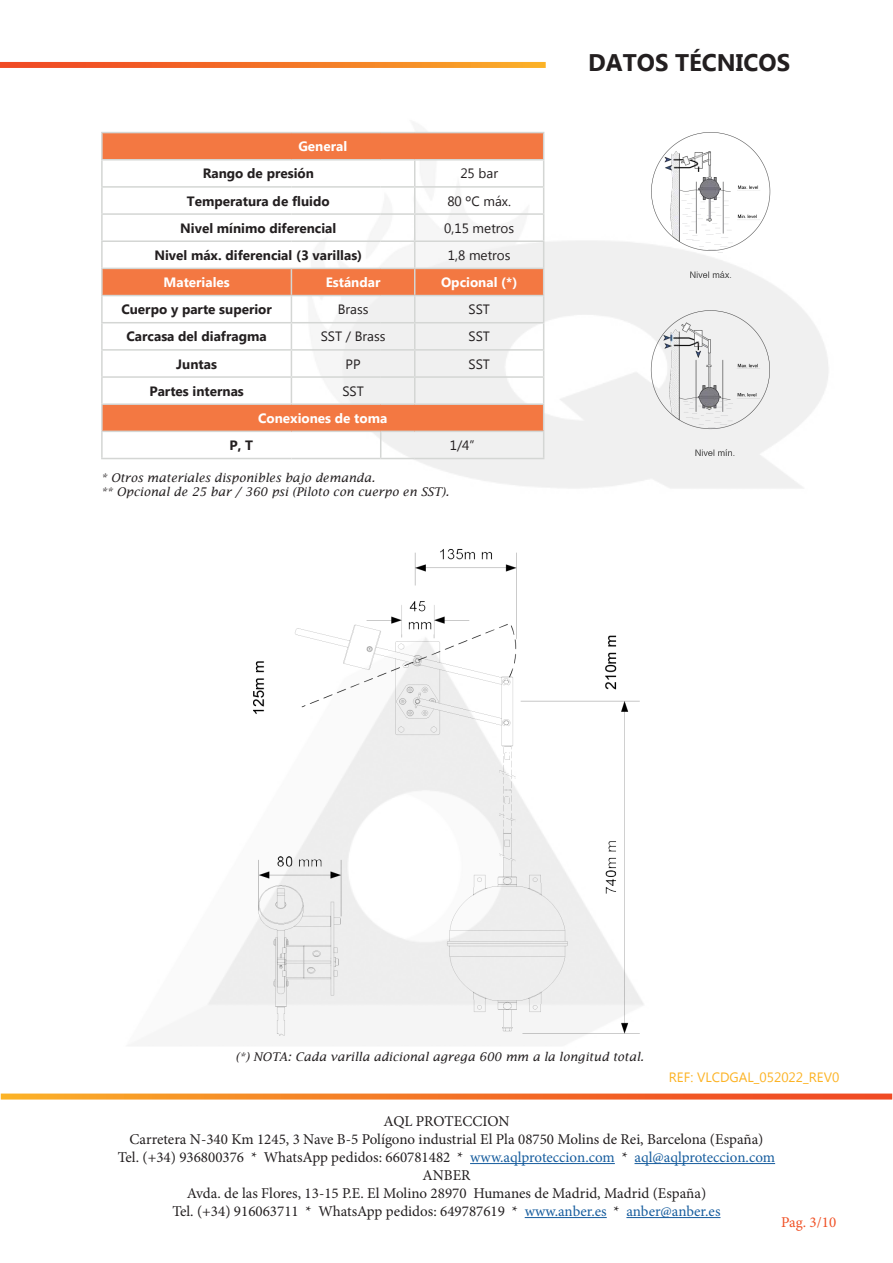
<style>
.page{position:relative;width:893px;height:1263px;background:#fff}
.page>*{position:absolute;margin:0;border:0;box-sizing:border-box;transform-origin:0 0}
.t1{font:700 24px "Microsoft New Tai Lue";color:#231f20}
.t2{font:15px/18px "Minion Pro";color:#231f20;text-align:center}
.t3{font:15px "Minion Pro";color:#f05126}
.t4{font:700 13.5px "Microsoft New Tai Lue";color:#231f20}
.t5{font:13.5px "Microsoft New Tai Lue";color:#231f20}
.t6{font:700 13.5px "Microsoft New Tai Lue";color:#fff}
.t7{font:13.5px "Microsoft New Tai Lue";color:#fcb325}
.t8{font:italic 12px/14.4px "Lucida Fax";color:#231f20}
.s1{color:#175d9e}
</style>
<div class="page">
<img style="left:79px;top:131px;width:772px;height:1034px">
<svg style="left:1px;top:1093px;width:891px;height:6px"></svg>
<hr style="left:470px;top:1163px;width:145px;height:1px;background:#175d9e">
<hr style="left:634px;top:1163px;width:141px;height:1px;background:#175d9e">
<hr style="left:525px;top:1217px;width:82px;height:1px;background:#175d9e">
<hr style="left:626px;top:1217px;width:94px;height:1px;background:#175d9e">
<svg style="left:0;top:62px;width:546px;height:6px"></svg>
<svg style="left:103px;top:133px;width:440px;height:162px"></svg>
<div style="left:102px;top:404px;width:442px;height:27px;background:#f37842"></div>
<hr style="left:101px;top:132px;width:190px;height:1px;background:#d4d6d4">
<hr style="left:101px;top:133px;width:2px;height:26px;background:#d4d6d4">
<hr style="left:291px;top:132px;width:90px;height:1px;background:#d4d6d4">
<hr style="left:381px;top:132px;width:34px;height:1px;background:#d4d6d4">
<hr style="left:415px;top:132px;width:129px;height:1px;background:#d4d6d4">
<hr style="left:101px;top:159px;width:190px;height:1px;background:#d4d6d4">
<hr style="left:101px;top:160px;width:2px;height:26px;background:#d4d6d4">
<hr style="left:291px;top:159px;width:90px;height:1px;background:#d4d6d4">
<hr style="left:381px;top:159px;width:34px;height:1px;background:#d4d6d4">
<hr style="left:415px;top:159px;width:129px;height:1px;background:#d4d6d4">
<hr style="left:101px;top:186px;width:190px;height:2px;background:#d4d6d4">
<hr style="left:101px;top:188px;width:2px;height:25px;background:#d4d6d4">
<hr style="left:291px;top:186px;width:90px;height:2px;background:#d4d6d4">
<hr style="left:381px;top:186px;width:34px;height:2px;background:#d4d6d4">
<hr style="left:415px;top:186px;width:129px;height:2px;background:#d4d6d4">
<hr style="left:101px;top:213px;width:190px;height:2px;background:#d4d6d4">
<hr style="left:101px;top:215px;width:2px;height:25px;background:#d4d6d4">
<hr style="left:291px;top:213px;width:90px;height:2px;background:#d4d6d4">
<hr style="left:381px;top:213px;width:34px;height:2px;background:#d4d6d4">
<hr style="left:415px;top:213px;width:129px;height:2px;background:#d4d6d4">
<hr style="left:101px;top:240px;width:190px;height:2px;background:#d4d6d4">
<hr style="left:101px;top:242px;width:2px;height:26px;background:#d4d6d4">
<hr style="left:291px;top:240px;width:90px;height:2px;background:#d4d6d4">
<hr style="left:381px;top:240px;width:34px;height:2px;background:#d4d6d4">
<hr style="left:415px;top:240px;width:129px;height:2px;background:#d4d6d4">
<hr style="left:101px;top:268px;width:190px;height:1px;background:#d4d6d4">
<hr style="left:101px;top:269px;width:2px;height:26px;background:#d4d6d4">
<hr style="left:291px;top:268px;width:90px;height:1px;background:#d4d6d4">
<hr style="left:381px;top:268px;width:34px;height:1px;background:#d4d6d4">
<hr style="left:415px;top:268px;width:129px;height:1px;background:#d4d6d4">
<hr style="left:101px;top:295px;width:190px;height:1px;background:#d4d6d4">
<hr style="left:101px;top:296px;width:2px;height:26px;background:#d4d6d4">
<hr style="left:291px;top:295px;width:90px;height:1px;background:#d4d6d4">
<hr style="left:381px;top:295px;width:34px;height:1px;background:#d4d6d4">
<hr style="left:415px;top:295px;width:129px;height:1px;background:#d4d6d4">
<hr style="left:101px;top:322px;width:190px;height:1px;background:#d4d6d4">
<hr style="left:101px;top:323px;width:2px;height:26px;background:#d4d6d4">
<hr style="left:291px;top:322px;width:90px;height:1px;background:#d4d6d4">
<hr style="left:381px;top:322px;width:34px;height:1px;background:#d4d6d4">
<hr style="left:415px;top:322px;width:129px;height:1px;background:#d4d6d4">
<hr style="left:101px;top:349px;width:190px;height:2px;background:#d4d6d4">
<hr style="left:101px;top:351px;width:2px;height:25px;background:#d4d6d4">
<hr style="left:291px;top:349px;width:90px;height:2px;background:#d4d6d4">
<hr style="left:381px;top:349px;width:34px;height:2px;background:#d4d6d4">
<hr style="left:415px;top:349px;width:129px;height:2px;background:#d4d6d4">
<hr style="left:101px;top:376px;width:190px;height:2px;background:#d4d6d4">
<hr style="left:101px;top:378px;width:2px;height:25px;background:#d4d6d4">
<hr style="left:291px;top:376px;width:90px;height:2px;background:#d4d6d4">
<svg style="left:291px;top:269px;width:1px;height:134px"></svg>
<hr style="left:381px;top:376px;width:34px;height:2px;background:#d4d6d4">
<hr style="left:415px;top:376px;width:129px;height:2px;background:#d4d6d4">
<svg style="left:414px;top:160px;width:1px;height:243px"></svg>
<hr style="left:101px;top:403px;width:190px;height:2px;background:#d4d6d4">
<hr style="left:101px;top:405px;width:2px;height:26px;background:#d4d6d4">
<hr style="left:291px;top:403px;width:90px;height:2px;background:#d4d6d4">
<hr style="left:381px;top:403px;width:34px;height:2px;background:#d4d6d4">
<hr style="left:415px;top:403px;width:129px;height:2px;background:#d4d6d4">
<hr style="left:101px;top:431px;width:190px;height:1px;background:#d4d6d4">
<hr style="left:101px;top:432px;width:2px;height:26px;background:#d4d6d4">
<hr style="left:291px;top:431px;width:90px;height:1px;background:#d4d6d4">
<hr style="left:381px;top:431px;width:34px;height:1px;background:#d4d6d4">
<svg style="left:380px;top:432px;width:1px;height:26px"></svg>
<hr style="left:415px;top:431px;width:129px;height:1px;background:#d4d6d4">
<svg style="left:543px;top:133px;width:1px;height:325px"></svg>
<hr style="left:101px;top:458px;width:190px;height:1px;background:#d4d6d4">
<hr style="left:291px;top:458px;width:90px;height:1px;background:#d4d6d4">
<hr style="left:381px;top:458px;width:34px;height:1px;background:#d4d6d4">
<hr style="left:415px;top:458px;width:129px;height:1px;background:#d4d6d4">
<img style="left:254px;top:544px;width:385px;height:491px">
<img style="left:629px;top:310px;width:140px;height:146px">
<img style="left:651px;top:132px;width:141px;height:145px">
<p class="t6" style="left:298px;top:139px;width:50px">General</p>
<p class="t4" style="left:203px;top:166px;width:113px">Rango de presión</p>
<p class="t5" style="left:460px;top:166px;width:39px">25 bar</p>
<p class="t4" style="left:187px;top:193px;width:144px">Temperatura de fluido</p>
<p class="t5" style="left:447px;top:193px;width:65px">80 ºC máx.</p>
<p class="t4" style="left:180px;top:220px;width:158px">Nivel mínimo diferencial</p>
<p class="t5" style="left:444px;top:220px;width:72px">0,15 metros</p>
<p class="t4" style="left:154px;top:247px;width:209px">Nivel máx. diferencial (3 varillas)</p>
<p class="t5" style="left:448px;top:247px;width:64px">1,8 metros</p>
<p class="t6" style="left:164px;top:275px;width:68px">Materiales</p>
<p class="t6" style="left:326px;top:275px;width:56px">Estándar</p>
<p class="t6" style="left:441px;top:275px;width:78px">Opcional (*)</p>
<p class="t4" style="left:121px;top:302px;width:152px">Cuerpo y parte superior</p>
<p class="t5" style="left:338px;top:302px;width:32px">Brass</p>
<p class="t5" style="left:468px;top:302px;width:23px">SST</p>
<p class="t4" style="left:127px;top:329px;width:142px">Carcasa del diafragma</p>
<p class="t5" style="left:321px;top:329px;width:66px">SST / Brass</p>
<p class="t5" style="left:468px;top:329px;width:23px">SST</p>
<p class="t4" style="left:176px;top:356px;width:42px">Juntas</p>
<p class="t5" style="left:345px;top:356px;width:17px">PP</p>
<p class="t5" style="left:468px;top:356px;width:23px">SST</p>
<p class="t4" style="left:149px;top:383px;width:96px">Partes internas</p>
<p class="t5" style="left:342px;top:383px;width:23px">SST</p>
<p class="t6" style="left:258px;top:410px;width:131px">Conexiones de toma</p>
<p class="t4" style="left:229px;top:438px;width:25px">P, T</p>
<p class="t5" style="left:450px;top:437px;width:26px">1/4”</p>
<p class="t8" style="left:101px;top:470px;width:350px">* Otros materiales disponibles bajo demanda.<br>** Opcional de 25 bar / 360 psi (Piloto con cuerpo en SST).</p>
<h1 class="t1" style="left:588px;top:49px;width:203px">DATOS TÉCNICOS</h1>
<p class="t8" style="left:236px;top:1049px;width:410px">(*) NOTA: Cada varilla adicional agrega 600 mm a la longitud total.</p>
<p class="t7" style="left:669px;top:1069px;width:172px">REF: VLCDGAL_052022_REV0</p>
<p class="t2" style="left:118px;top:1112px;width:659px">AQL PROTECCION<br>Carretera N-340 Km 1245, 3 Nave B-5 Polígono industrial El Pla 08750 Molins de Rei, Barcelona (España)<br>Tel. (+34) 936800376 * WhatsApp pedidos: 660781482 * <span class="s1">www.aqlproteccion.com</span> * <span class="s1">aql@aqlproteccion.com </span>ANBER<br>Avda. de las Flores, 13-15 P.E. El Molino 28970 Humanes de Madrid, Madrid (España)<br>Tel. (+34) 916063711 * WhatsApp pedidos: 649787619 * <span class="s1">www.anber.es</span> * <span class="s1">anber@anber.es</span></p>
<p class="t3" style="left:781px;top:1212px;width:57px">Pag. 3/10</p>
</div>
